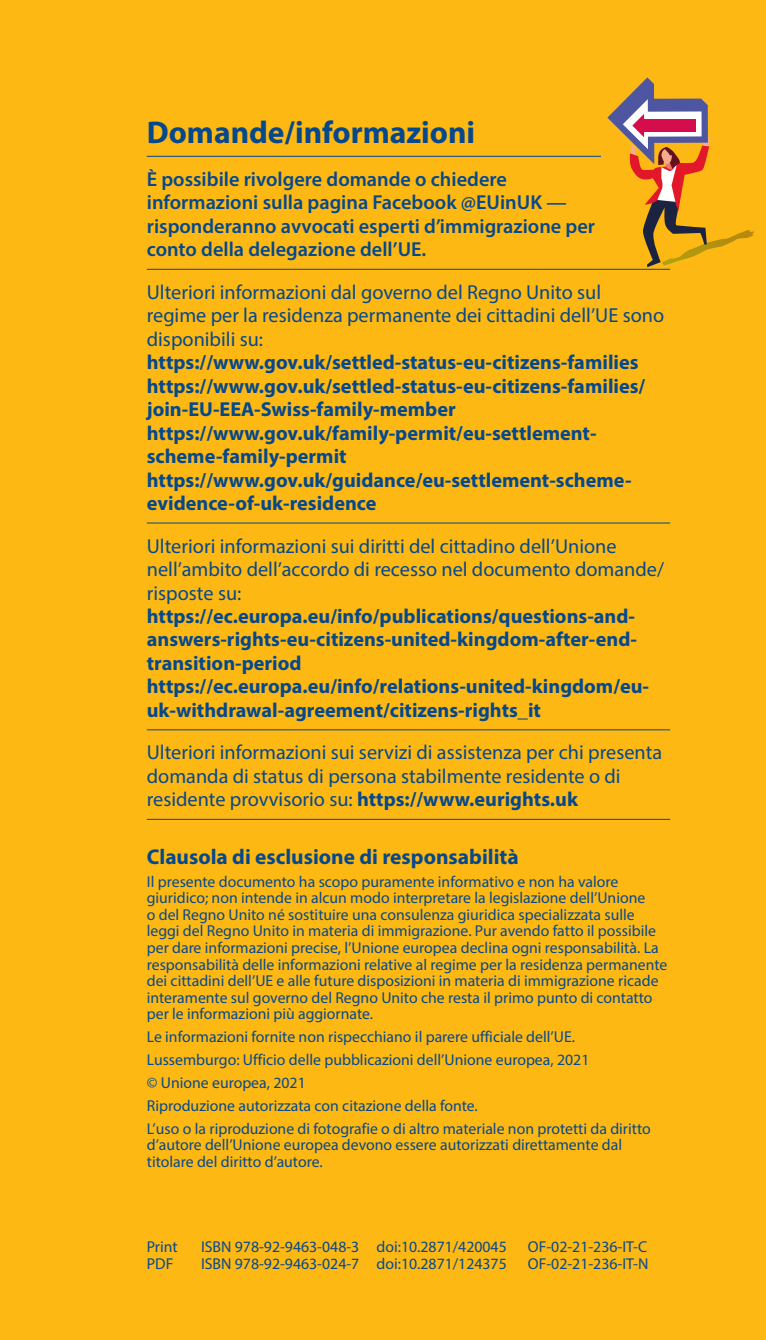
<style>
.page{position:relative;width:766px;height:1340px;background:#fff}
.page>*{position:absolute;margin:0;border:0;box-sizing:border-box;transform-origin:0 0}
.lim_title{font:700 31.5px "Myriad Pro";color:#06488c}
.end_title_2{font:700 21.38px "Myriad Pro";color:#06488c}
.end_body{font:700 20.25px/23.4px "Myriad Pro";color:#06488c}
.end_body-2{font:20.25px/23.4px "Myriad Pro";color:#06488c}
.end_body_start{font:600 20.25px/23.4px "Myriad Pro";color:#06488c}
.end_body2{font:15.75px/16.7px "Myriad Pro";color:#06488c}
.ids{font:15.75px "Myriad Pro";color:#06488c}
.s1{font-weight:400}
.s2{font-weight:700}
</style>
<div class="page">
<div style="left:0;top:0;width:765px;height:1339px;background:#fdb813"></div>
<hr style="left:147px;top:156px;width:453px;height:1px;background:#06488c">
<hr style="left:147px;top:269px;width:523px;height:1px;background:#06488c">
<hr style="left:147px;top:522px;width:523px;height:1px;background:#06488c">
<hr style="left:147px;top:729px;width:523px;height:1px;background:#06488c">
<hr style="left:147px;top:819px;width:523px;height:1px;background:#06488c">
<svg style="left:607px;top:77px;width:147px;height:190px"></svg>
<p class="lim_title" style="left:147px;top:112px;width:330px">Domande/informazioni</p>
<p class="end_body_start" style="left:147px;top:167px;width:449px">È possibile rivolgere domande o chiedere informazioni sulla pagina Facebook @EUinUK — risponderanno avvocati esperti d’immigrazione per conto della delegazione dell’UE.</p>
<p class="end_body" style="left:147px;top:280px;width:518px"><span class="s1">Ulteriori informazioni dal governo del Regno Unito sul regime per la residenza permanente dei cittadini dell’UE sono disponibili su: </span>https://www.gov.uk/settled-status-eu-citizens-families https://www.gov.uk/settled-status-eu-citizens-families/ join-EU-EEA-Swiss-family-member https://www.gov.uk/family-permit/eu-settlement&shy;scheme-family-permit https://www.gov.uk/guidance/eu-settlement-scheme&shy;evidence-of-uk-residence</p>
<p class="end_body" style="left:147px;top:533px;width:518px"><span class="s1">Ulteriori informazioni sui diritti del cittadino dell’Unione nell’ambito dell’accordo di recesso nel documento domande/ risposte su: </span>https://ec.europa.eu/info/publications/questions-and&shy;answers-rights-eu-citizens-united-kingdom-after-end&shy;transition-period https://ec.europa.eu/info/relations-united-kingdom/eu&shy;uk-withdrawal-agreement/citizens-rights_it</p>
<p class="end_body-2" style="left:147px;top:740px;width:516px">Ulteriori informazioni sui servizi di assistenza per chi presenta domanda di status di persona stabilmente residente o di residente provvisorio su: <span class="s2">https://www.eurights.uk</span></p>
<p class="end_title_2" style="left:147px;top:842px;width:373px">Clausola di esclusione di responsabilità</p>
<p class="end_body2" style="left:147px;top:873px;width:522px">Il presente documento ha scopo puramente informativo e non ha valore giuridico; non intende in alcun modo interpretare la legislazione dell’Unione<br>o del Regno Unito né sostituire una consulenza giuridica specializzata sulle leggi del Regno Unito in materia di immigrazione. Pur avendo fatto il possibile per dare informazioni precise, l’Unione europea declina ogni responsabilità. La responsabilità delle informazioni relative al regime per la residenza permanente dei cittadini dell’UE e alle future disposizioni in materia di immigrazione ricade interamente sul governo del Regno Unito che resta il primo punto di contatto per le informazioni più aggiornate.</p>
<p class="end_body2" style="left:147px;top:1028px;width:429px">Le informazioni fornite non rispecchiano il parere ufficiale dell’UE.</p>
<p class="end_body2" style="left:147px;top:1051px;width:444px">Lussemburgo: Ufficio delle pubblicazioni dell’Unione europea, 2021</p>
<p class="end_body2" style="left:147px;top:1074px;width:160px">© Unione europea, 2021</p>
<p class="end_body2" style="left:147px;top:1096px;width:332px">Riproduzione autorizzata con citazione della fonte.</p>
<p class="end_body2" style="left:147px;top:1120px;width:505px">L’uso o la riproduzione di fotografie o di altro materiale non protetti da diritto d’autore dell’Unione europea devono essere autorizzati direttamente dal titolare del diritto d’autore.</p>
<p class="ids" style="left:147px;top:1236px;width:32px">Print</p>
<p class="ids" style="left:201px;top:1236px;width:307px">ISBN 978-92-9463-048-3 doi:10.2871/420045</p>
<p class="ids" style="left:527px;top:1236px;width:121px">OF-02-21-236-IT-C</p>
<p class="ids" style="left:147px;top:1253px;width:28px">PDF</p>
<p class="ids" style="left:201px;top:1253px;width:307px">ISBN 978-92-9463-024-7 doi:10.2871/124375</p>
<p class="ids" style="left:527px;top:1253px;width:122px">OF-02-21-236-IT-N</p>
</div>
